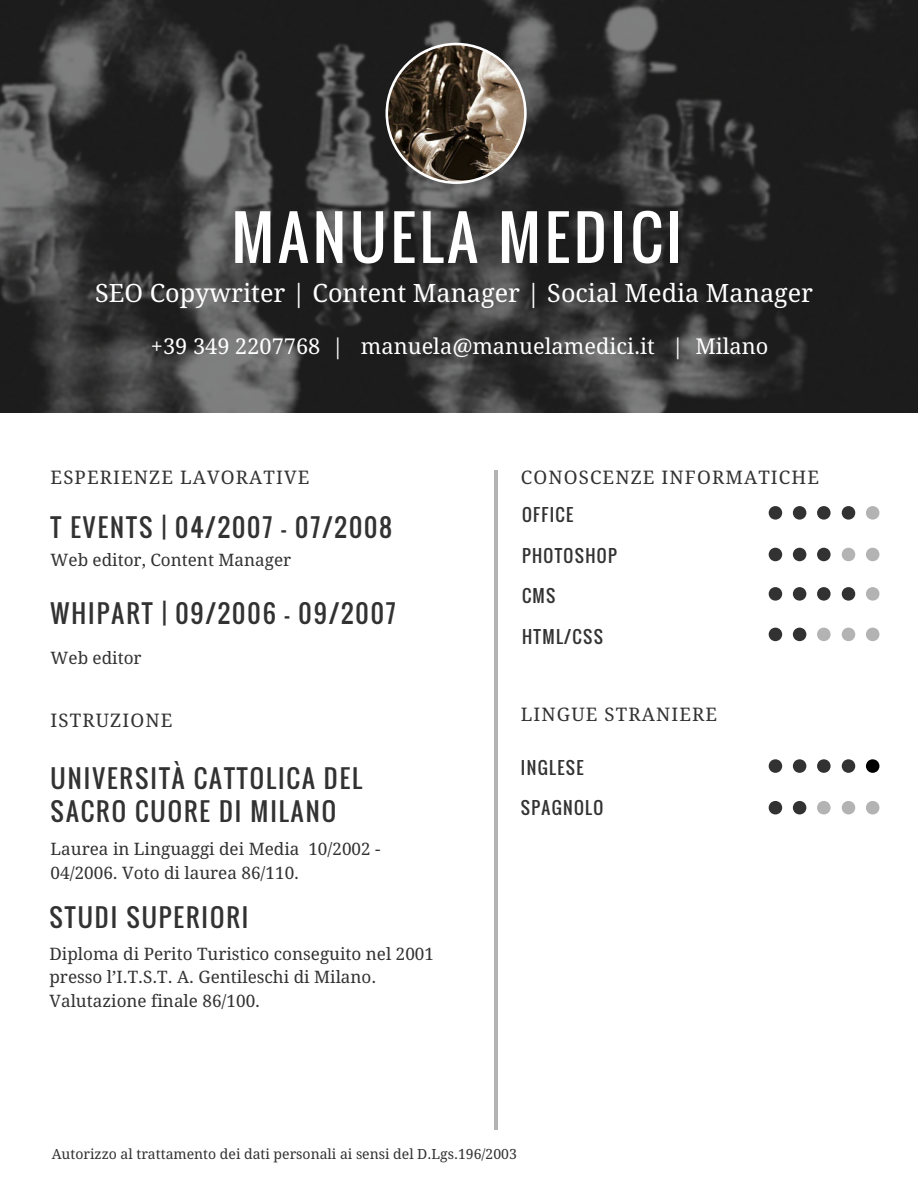
<style>
.page{position:relative;width:918px;height:1187px;background:#fff}
.page>*{position:absolute;margin:0;border:0;box-sizing:border-box;transform-origin:0 0}
.t1{font:59.1px "Oswald";letter-spacing:.07em;color:#fff}
.t2{font:25.2px "Droid Serif";color:#fff}
.t3{font:24.9px/33.8px "Oswald";letter-spacing:.08em;color:#323232}
.t4{font:21.75px "Droid Serif";color:#fff}
.t5{font:18.75px "Droid Serif";letter-spacing:.06em;color:#323232}
.t6{font:17.1px/23.7px "Droid Serif";color:#323232}
.t7{font:17.1px "Oswald";letter-spacing:.08em;color:#323232}
.t8{font:13.95px "Droid Serif";color:#323232}
</style>
<div class="page">
<img style="left:0;top:0;width:918px;height:412px">
<svg style="left:769px;top:759px;width:13px;height:13px"></svg>
<svg style="left:793px;top:759px;width:13px;height:13px"></svg>
<svg style="left:817px;top:759px;width:14px;height:13px"></svg>
<svg style="left:842px;top:759px;width:13px;height:13px"></svg>
<svg style="left:866px;top:759px;width:13px;height:13px"></svg>
<svg style="left:769px;top:801px;width:13px;height:13px"></svg>
<svg style="left:793px;top:801px;width:13px;height:13px"></svg>
<svg style="left:817px;top:801px;width:14px;height:13px"></svg>
<svg style="left:842px;top:801px;width:13px;height:13px"></svg>
<svg style="left:866px;top:801px;width:13px;height:13px"></svg>
<svg style="left:386px;top:43px;width:141px;height:141px;background:#5f544a"></svg>
<svg style="left:769px;top:506px;width:13px;height:13px"></svg>
<svg style="left:793px;top:506px;width:13px;height:13px"></svg>
<svg style="left:817px;top:506px;width:14px;height:13px"></svg>
<svg style="left:842px;top:506px;width:13px;height:13px"></svg>
<svg style="left:866px;top:506px;width:13px;height:13px"></svg>
<svg style="left:769px;top:548px;width:13px;height:13px"></svg>
<svg style="left:793px;top:548px;width:13px;height:13px"></svg>
<svg style="left:817px;top:548px;width:14px;height:13px"></svg>
<svg style="left:842px;top:548px;width:13px;height:13px"></svg>
<svg style="left:866px;top:548px;width:13px;height:13px"></svg>
<svg style="left:769px;top:587px;width:13px;height:13px"></svg>
<svg style="left:793px;top:587px;width:13px;height:13px"></svg>
<svg style="left:817px;top:587px;width:14px;height:13px"></svg>
<svg style="left:842px;top:587px;width:13px;height:13px"></svg>
<svg style="left:866px;top:587px;width:13px;height:13px"></svg>
<svg style="left:769px;top:627px;width:13px;height:14px"></svg>
<svg style="left:793px;top:627px;width:13px;height:14px"></svg>
<svg style="left:817px;top:627px;width:14px;height:14px"></svg>
<svg style="left:842px;top:627px;width:13px;height:14px"></svg>
<svg style="left:866px;top:627px;width:13px;height:14px"></svg>
<hr style="left:494px;top:470px;width:4px;height:660px;background:#b3b3b3">
<h1 class="t1" style="left:232px;top:192px;width:452px">MANUELA MEDICI</h1>
<h2 class="t2" style="left:95px;top:279px;width:720px">SEO Copywriter | Content Manager | Social Media Manager</h2>
<p class="t4" style="left:151px;top:334px;width:619px">+39 349 2207768 | manuela@manuelamedici.it | Milano</p>
<p class="t5" style="left:51px;top:466px;width:260px">ESPERIENZE LAVORATIVE</p>
<h3 class="t3" style="left:51px;top:509px;width:343px">T EVENTS | 04/2007 - 07/2008</h3>
<p class="t6" style="left:51px;top:548px;width:242px">Web editor, Content Manager</p>
<h3 class="t3" style="left:51px;top:596px;width:347px">WHIPART | 09/2006 - 09/2007</h3>
<p class="t6" style="left:51px;top:646px;width:93px">Web editor</p>
<p class="t5" style="left:51px;top:709px;width:123px">ISTRUZIONE</p>
<h3 class="t3" style="left:51px;top:760px;width:313px">UNIVERSITÀ CATTOLICA DEL<br>SACRO CUORE DI MILANO</h3>
<p class="t6" style="left:51px;top:837px;width:331px">Laurea in Linguaggi dei Media 10/2002 -<br>04/2006. Voto di laurea 86/110.</p>
<h3 class="t3" style="left:50px;top:900px;width:200px">STUDI SUPERIORI</h3>
<p class="t6" style="left:50px;top:941px;width:386px">Diploma di Perito Turistico conseguito nel 2001 presso l’I.T.S.T. A. Gentileschi di Milano.<br>Valutazione finale 86/100.</p>
<p class="t5" style="left:521px;top:466px;width:300px">CONOSCENZE INFORMATICHE</p>
<p class="t7" style="left:522px;top:502px;width:53px">OFFICE</p>
<p class="t7" style="left:522px;top:542px;width:96px">PHOTOSHOP</p>
<p class="t7" style="left:522px;top:583px;width:35px">CMS</p>
<p class="t7" style="left:522px;top:623px;width:82px">HTML/CSS</p>
<p class="t5" style="left:521px;top:703px;width:198px">LINGUE STRANIERE</p>
<p class="t7" style="left:521px;top:754px;width:64px">INGLESE</p>
<p class="t7" style="left:521px;top:794px;width:84px">SPAGNOLO</p>
<p class="t8" style="left:52px;top:1145px;width:467px">Autorizzo al trattamento dei dati personali ai sensi del D.Lgs.196/2003</p>
</div>
